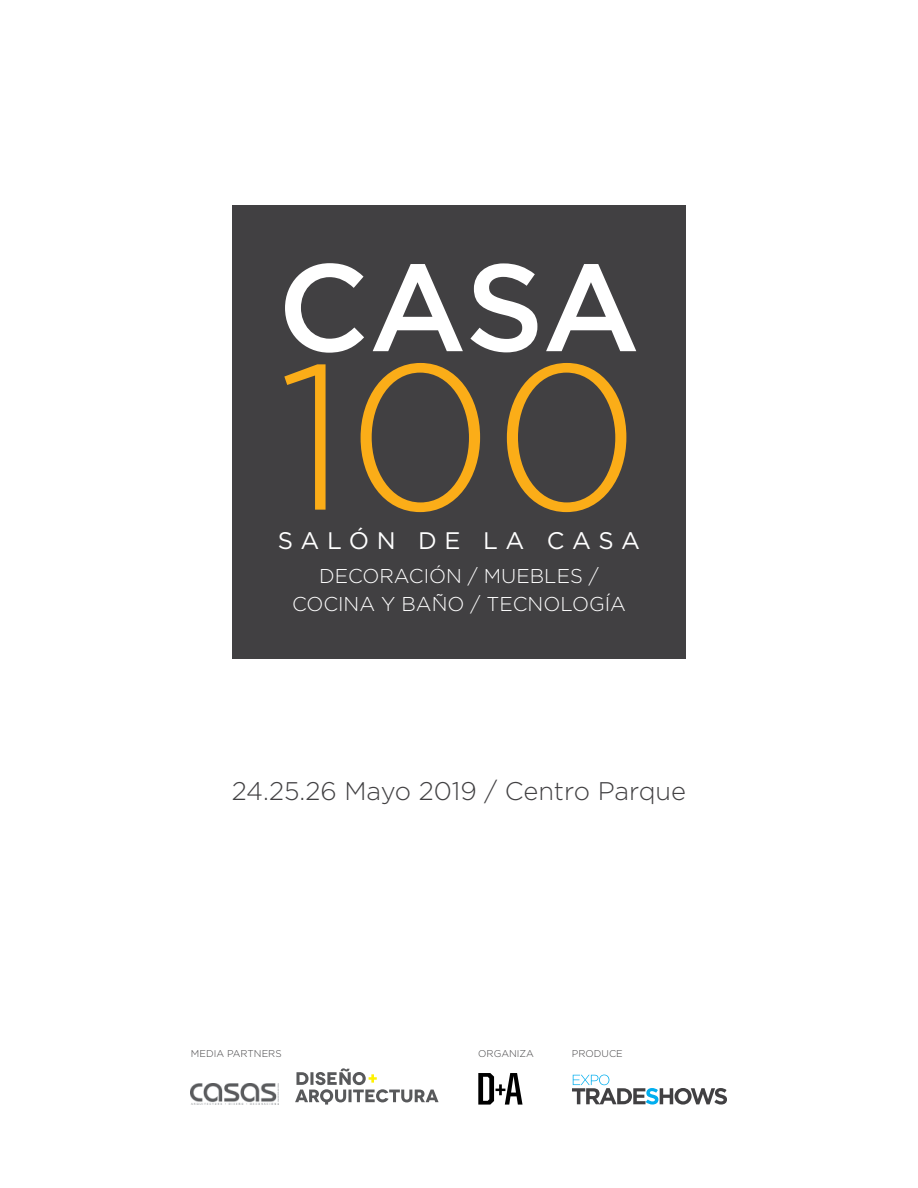
<style>
.page{position:relative;width:918px;height:1188px;background:#fff}
.page>*{position:absolute;margin:0;border:0;box-sizing:border-box;transform-origin:0 0}
.t1{font:300 206.1px "Gotham";color:#fbad18}
.t2{font:500 123.6px "Gotham";color:#fff}
.t3{font:300 25.5px "Gotham";color:#414042}
.t4{font:24px "Gotham";letter-spacing:.32em;color:#fff}
.t5{font:300 19.95px/28.2px "Gotham";color:#fff;text-align:center}
.t6{font:300 9.75px "Gotham";color:#414042}
</style>
<div class="page">
<div style="left:232px;top:205px;width:454px;height:453px;background:#414042"></div>
<svg style="left:572px;top:1075px;width:155px;height:30px"></svg>
<img style="left:191px;top:1083px;width:87px;height:22px">
<svg style="left:295px;top:1068px;width:144px;height:37px"></svg>
<svg style="left:478px;top:1073px;width:45px;height:32px"></svg>
<h2 class="t2" style="left:278px;top:227px;width:364px">CASA</h2>
<h1 class="t1" style="left:278px;top:306px;width:363px">100</h1>
<p class="t4" style="left:278px;top:525px;width:364px">SALÓN DE LA CASA</p>
<p class="t5" style="left:292px;top:561px;width:335px">DECORACIÓN / MUEBLES /<br>COCINA Y BAÑO / TECNOLOGÍA</p>
<p class="t3" style="left:232px;top:775px;width:456px">24.25.26 Mayo 2019 / Centro Parque</p>
<p class="t6" style="left:191px;top:1047px;width:92px">MEDIA PARTNERS</p>
<p class="t6" style="left:478px;top:1047px;width:57px">ORGANIZA</p>
<p class="t6" style="left:572px;top:1047px;width:52px">PRODUCE</p>
</div>
